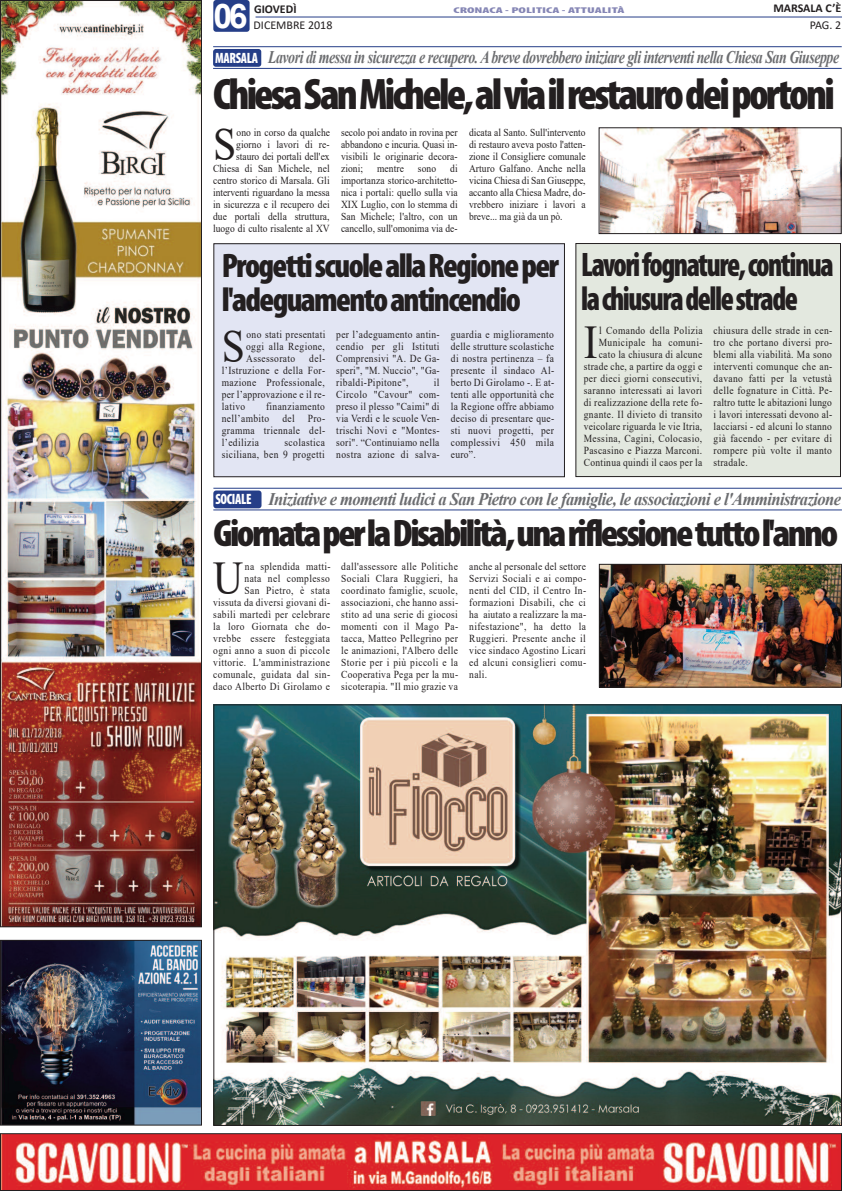
<style>
.page{position:relative;width:842px;height:1191px;background:#fff}
.page>*{position:absolute;margin:0;border:0;box-sizing:border-box;transform-origin:0 0}
.t1{font:47px "Times New Roman";color:#231f20;scale:.89 1}
.t2{font:900 condensed 44.3px "Myriad Pro";letter-spacing:-.065em;color:#231f20}
.t3{font:900 condensed 38.4px "Myriad Pro";letter-spacing:-.065em;color:#231f20}
.t4{font:900 condensed 34.1px/33.9px "Myriad Pro";letter-spacing:-.05em;color:#231f20}
.t5{font:900 condensed 34.1px/33.9px "Myriad Pro";letter-spacing:-.05em;color:#231f20;scale:.87 1}
.t6{font:700 33.9px "Arial";color:#fff}
.t7{font:italic 700 17.7px "Times New Roman";letter-spacing:-.035em;color:#6c6d70;scale:.79 1}
.t8{font:italic 700 17.7px "Times New Roman";letter-spacing:-.035em;color:#6c6d70;scale:.94 1}
.t9{font:900 condensed 15px "Myriad Pro";letter-spacing:-.025em;color:#fff;scale:.89 1}
.t10{font:700 12px "Calibri";color:#231f20}
.t11{font:12px "Calibri";color:#231f20}
.t12{font:10.7px/12px "Times New Roman";letter-spacing:.035em;color:#231f20;text-align:justify;scale:.89 1}
.t13{font:10.7px/12px "Times New Roman";letter-spacing:.01em;color:#231f20;text-align:right;scale:.89 1}
.t14{font:900 condensed 8.4px "Myriad Pro";color:#8586b5;scale:1.79 1}
</style>
<div class="page">
<div style="left:214px;top:244px;width:350px;height:233px;background:#e2e5f3"></div>
<div style="left:213px;top:243px;width:352px;height:234px;border:1px solid #231f20"></div>
<div style="left:213px;top:0;width:37px;height:32px;background:#253e88;border-radius:3px"></div>
<hr style="left:256px;top:17px;width:586px;height:1px;background:#253e88">
<div style="left:213px;top:490px;width:48px;height:18px;background:#253e88;border-radius:3px"></div>
<hr style="left:213px;top:488px;width:629px;height:1px;background:#253e88">
<hr style="left:213px;top:509px;width:629px;height:1px;background:#253e88">
<div style="left:213px;top:49px;width:48px;height:18px;background:#253e88;border-radius:3px"></div>
<hr style="left:213px;top:46px;width:629px;height:1px;background:#253e88">
<hr style="left:213px;top:68px;width:629px;height:1px;background:#253e88">
<img style="left:2px;top:2px;width:198px;height:923px">
<div style="left:0;top:0;width:202px;height:927px;border:1px solid #231f20"></div>
<img style="left:215px;top:706px;width:625px;height:418px">
<img style="left:601px;top:566px;width:239px;height:119px">
<div style="left:599px;top:564px;width:243px;height:123px;border:1px solid #231f20"></div>
<img style="left:601px;top:129px;width:239px;height:103px">
<div style="left:599px;top:127px;width:243px;height:107px;border:1px solid #231f20"></div>
<img style="left:2px;top:941px;width:198px;height:182px">
<div style="left:0;top:939px;width:202px;height:186px;border:1px solid #231f20"></div>
<img style="left:2px;top:1135px;width:838px;height:54px">
<div style="left:0;top:1133px;width:842px;height:58px;border:1px solid #231f20"></div>
<div style="left:576px;top:243px;width:264px;height:233px;background:#e3e8df"></div>
<div style="left:575px;top:243px;width:266px;height:234px;border:1px solid #231f20"></div>
<h3 class="t6" style="left:213px;top:-3px;width:36px">06</h3>
<p class="t10" style="left:254px;top:4px;width:44px">GIOVEDÌ</p>
<p class="t10" style="left:773px;top:3px;width:69px">MARSALA C’È</p>
<p class="t14" style="left:454px;top:8px;width:97px">CRONACA - POLITICA - ATTUALITÀ</p>
<p class="t11" style="left:254px;top:20px;width:80px">DICEMBRE 2018</p>
<p class="t11" style="left:810px;top:20px;width:33px">PAG. 2</p>
<h3 class="t7" style="left:268px;top:47px;width:724px">Lavori di messa in sicurezza e recupero. A breve dovrebbero iniziare gli interventi nella Chiesa San Giuseppe</h3>
<h2 class="t2" style="left:213px;top:79px;width:623px">ChiesaSanMichele,alviailrestaurodeiportoni</h2>
<h3 class="t9" style="left:215px;top:53px;width:50px">MARSALA</h3>
<h1 class="t1" style="left:213px;top:118px;width:27px">S</h1>
<p class="t13" style="left:213px;top:126px;width:133px">ono in corso da qualche giorno i lavori di re&shy;stauro dei portali dell'ex<br>Chiesa di San Michele, nel centro storico di Marsala. Gli interventi riguardano la messa in sicurezza e il recupero dei due portali della struttura, luogo di culto risalente al XV</p>
<p class="t12" style="left:341px;top:126px;width:133px">secolo poi andato in rovina per abbandono e incuria. Quasi in&shy;visibili le originarie decora&shy;zioni;</p>
<p class="t12" style="left:341px;top:162px;width:133px;text-indent:109px">di importanza storico-architetto&shy;nica i portali: quello sulla via XIX Luglio, con lo stemma di San Michele; l'altro, con un cancello, sull'omonima via de-</p>
<p class="t12" style="left:377px;top:162px;width:32px">mentre</p>
<p class="t12" style="left:418px;top:162px;width:22px">sono</p>
<p class="t12" style="left:469px;top:126px;width:133px">dicata al Santo. Sull'intervento di restauro aveva posto l'atten&shy;zione il Consigliere comunale Arturo Galfano. Anche nella vicina Chiesa di San Giuseppe, accanto alla Chiesa Madre, do&shy;vrebbero iniziare i lavori a breve... ma già da un pò.</p>
<h3 class="t4" style="left:222px;top:252px;width:339px">ProgettiscuoleallaRegioneper l'adeguamentoantincendio</h3>
<h1 class="t1" style="left:222px;top:320px;width:27px">S</h1>
<p class="t12" style="left:246px;top:328px;width:90px">ono stati presentati oggi alla Regione, Assessorato</p>
<p class="t12" style="left:222px;top:352px;width:118px;text-indent:88px">del&shy;l’Istruzione e della For&shy;mazione Professionale, per l’approvazione e il re&shy;lativo</p>
<p class="t12" style="left:222px;top:400px;width:118px;text-indent:44px">finanziamento nell’ambito del Pro&shy;gramma triennale del&shy;l’edilizia</p>
<p class="t12" style="left:222px;top:436px;width:117px;text-align:right">scolastica<br>siciliana, ben 9 progetti</p>
<p class="t12" style="left:336px;top:328px;width:118px">per l’adeguamento antin&shy;cendio per gli Istituti Comprensivi "A. De Ga&shy;speri", "M. Nuccio", "Ga&shy;ribaldi-Pipitone",</p>
<p class="t12" style="left:336px;top:376px;width:118px;text-indent:97px">il Circolo "Cavour" com&shy;preso il plesso "Caimi" di via Verdi e le scuole Ven&shy;trischi Novi e "Montes&shy;sori". “Continuiamo nella nostra azione di salva-</p>
<p class="t12" style="left:451px;top:328px;width:118px">guardia e miglioramento delle strutture scolastiche di nostra pertinenza – fa presente il sindaco Al&shy;berto Di Girolamo -. E at&shy;tenti alle opportunità che la Regione offre abbiamo deciso di presentare que&shy;sti nuovi progetti, per complessivi 450 mila euro”.</p>
<h3 class="t5" style="left:581px;top:251px;width:292px">Lavorifognature,continua lachiusuradellestrade</h3>
<p class="t12" style="left:584px;top:325px;width:135px;text-align:right">l Comando della Polizia<br>Municipale ha comuni&shy;cato la chiusura di alcune strade che, a partire da oggi e per dieci giorni consecutivi, saranno interessati ai lavori di realizzazione della rete fo&shy;gnante. Il divieto di transito veicolare riguarda le vie Itria,<br>Messina, Cagini, Colocasio,<br>Pascasino e Piazza Marconi.<br>Continua quindi il caos per la</p>
<p class="t12" style="left:714px;top:325px;width:135px">chiusura delle strade in cen&shy;tro che portano diversi pro&shy;blemi alla viabilità. Ma sono interventi comunque che an&shy;davano fatti per la vetustà delle fognature in Città. Pe&shy;raltro tutte le abitazioni lungo i lavori interessati devono al&shy;lacciarsi - ed alcuni lo stanno già facendo - per evitare di rompere più volte il manto stradale.</p>
<h1 class="t1" style="left:584px;top:316px;width:17px">I</h1>
<h3 class="t8" style="left:268px;top:489px;width:611px">Iniziative e momenti ludici a San Pietro con le famiglie, le associazioni e l'Amministrazione</h3>
<h3 class="t3" style="left:213px;top:520px;width:626px">GiornataperlaDisabilità,unariflessionetuttol'anno</h3>
<h3 class="t9" style="left:216px;top:494px;width:42px">SOCIALE</h3>
<p class="t12" style="left:213px;top:560px;width:133px;text-align:right">na splendida matti-<br>nata nel complesso<br>San Pietro, è stata<br>vissuta da diversi giovani di&shy;sabili martedì per celebrare la loro Giornata che do&shy;vrebbe essere festeggiata ogni anno a suon di piccole vittorie. L'amministrazione comunale, guidata dal sin&shy;daco Alberto Di Girolamo e</p>
<p class="t12" style="left:341px;top:560px;width:133px">dall'assessore alle Politiche Sociali Clara Ruggieri, ha coordinato famiglie, scuole, associazioni, che hanno assi&shy;stito ad una serie di giocosi momenti con il Mago Pa&shy;tacca, Matteo Pellegrino per le animazioni, l'Albero delle Storie per i più piccoli e la Cooperativa Pega per la mu&shy;sicoterapia. "Il mio grazie va</p>
<p class="t12" style="left:469px;top:560px;width:133px">anche al personale del settore Servizi Sociali e ai compo&shy;nenti del CID, il Centro In&shy;formazioni Disabili, che ci ha aiutato a realizzare la ma&shy;nifestazione", ha detto la Ruggieri. Presente anche il vice sindaco Agostino Licari ed alcuni consiglieri comu&shy;nali.</p>
<h1 class="t1" style="left:213px;top:552px;width:35px">U</h1>
</div>
